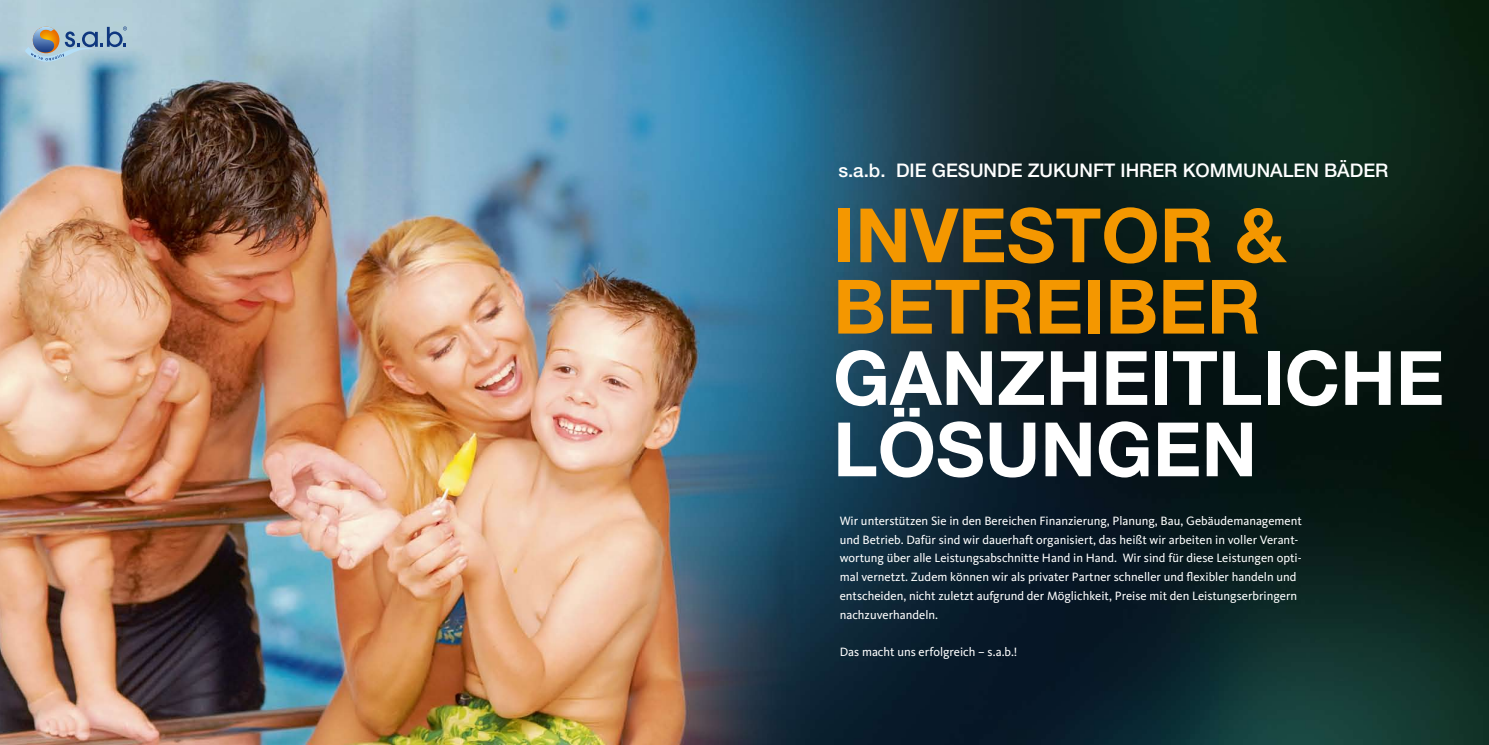
<style>
.page{position:relative;width:1489px;height:745px;background:#fff}
.page>*{position:absolute;margin:0;border:0;box-sizing:border-box;transform-origin:0 0}
.t1{font:700 75px/71.2px "Helvetica Neue";color:#fff}
.t2{font:700 75px/71.2px "Helvetica Neue";color:#f49700}
.t3{font:500 18.75px "Helvetica Neue";color:#fff}
.t4{font:12.5px/18.8px "CDU Kievit";color:#fff}
</style>
<div class="page">
<img style="left:0;top:0;width:1488px;height:744px">
<svg style="left:25px;top:26px;width:102px;height:36px"></svg>
<h2 class="t3" style="left:838px;top:159px;width:551px">S.A.B. DIE GESUNDE ZUKUNFT IHRER KOMMUNALEN BÄDER</h2>
<h1 class="t2" style="left:833px;top:198px;width:454px">INVESTOR &amp;<br>BETREIBER</h1>
<h1 class="t1" style="left:833px;top:340px;width:612px">GANZHEITLICHE<br>LÖSUNGEN</h1>
<p class="t4" style="left:839px;top:511px;width:463px">Wir unterstützen Sie in den Bereichen Finanzierung, Planung, Bau, Gebäudemanagement und Betrieb. Dafür sind wir dauerhaft organisiert, das heißt wir arbeiten in voller Verant&shy;wortung über alle Leistungsabschnitte Hand in Hand. Wir sind für diese Leistungen opti&shy;mal vernetzt. Zudem können wir als privater Partner schneller und flexibler handeln und entscheiden, nicht zuletzt aufgrund der Möglichkeit, Preise mit den Leistungserbringern nachzuverhandeln.</p>
<p class="t4" style="left:839px;top:642px;width:179px">Das macht uns erfolgreich – s.a.b.!</p>
</div>
